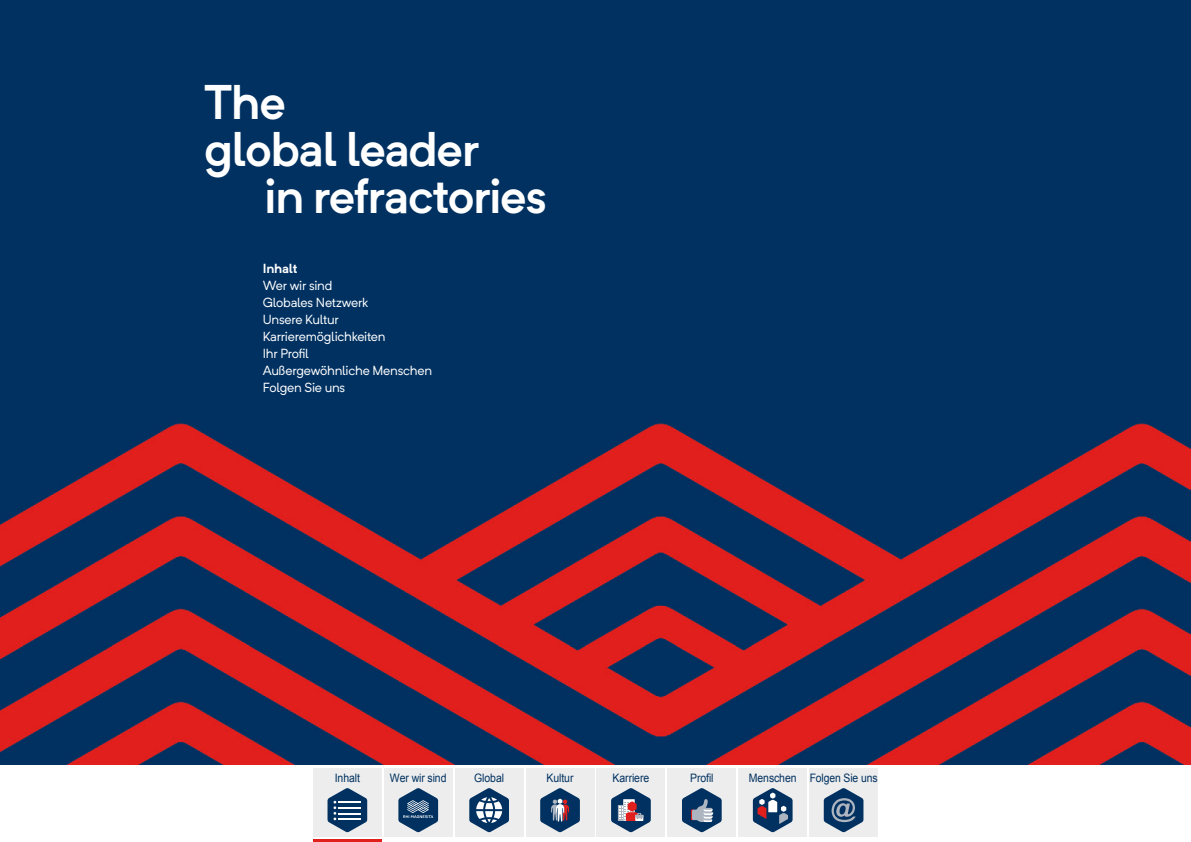
<style>
.page{position:relative;width:1191px;height:842px;background:#fff}
.page>*{position:absolute;margin:0;border:0;box-sizing:border-box;transform-origin:0 0}
.t1{font:600 48px/94px "Neutrif Pro";letter-spacing:-.03em;color:#fff}
.t2{font:13px/17px "Neutrif Pro";letter-spacing:-.02em;color:#fff}
.t3{font:700 13px "Neutrif Pro";letter-spacing:-.015em;color:#fff}
.t4{font:11.7px "Arial";letter-spacing:-.01em;color:#003160;scale:.9 1}
.t5{font:11.7px "Arial";letter-spacing:-.01em;color:#003160;scale:.89 1}
</style>
<div class="page">
<img style="left:0;top:0;width:1190px;height:765px">
<hr style="left:313px;top:839px;width:68px;height:3px;background:#e11f1d">
<div style="left:313px;top:768px;width:68px;height:68px;background:#ededed"></div>
<div style="left:384px;top:768px;width:68px;height:68px;background:#ededed"></div>
<div style="left:455px;top:768px;width:68px;height:68px;background:#ededed"></div>
<div style="left:526px;top:768px;width:68px;height:68px;background:#ededed"></div>
<div style="left:597px;top:768px;width:68px;height:68px;background:#ededed"></div>
<div style="left:668px;top:768px;width:68px;height:68px;background:#ededed"></div>
<div style="left:738px;top:768px;width:68px;height:68px;background:#ededed"></div>
<div style="left:809px;top:768px;width:68px;height:68px;background:#ededed"></div>
<svg style="left:327px;top:788px;width:40px;height:44px"></svg>
<svg style="left:398px;top:788px;width:40px;height:44px"></svg>
<svg style="left:469px;top:788px;width:40px;height:44px"></svg>
<svg style="left:540px;top:788px;width:40px;height:44px"></svg>
<svg style="left:611px;top:788px;width:40px;height:44px"></svg>
<svg style="left:682px;top:788px;width:39px;height:44px"></svg>
<svg style="left:753px;top:788px;width:39px;height:44px"></svg>
<svg style="left:823px;top:788px;width:40px;height:44px"></svg>
<h1 class="t1" style="left:264px;top:54px;width:284px;text-indent:-60px">The<br>in refractories</h1>
<h1 class="t1" style="left:204px;top:101px;width:277px">global leader</h1>
<p class="t3" style="left:263px;top:260px;width:36px">Inhalt</p>
<p class="t2" style="left:263px;top:277px;width:171px">Wer wir sind<br>Globales Netzwerk<br>Unsere Kultur<br>Karrieremöglichkeiten<br>Ihr Profil<br>Außergewöhnliche Menschen<br>Folgen Sie uns</p>
<p class="t4" style="left:335px;top:770px;width:29px">Inhalt</p>
<p class="t4" style="left:390px;top:770px;width:64px">Wer wir sind</p>
<p class="t4" style="left:474px;top:770px;width:35px">Global</p>
<p class="t4" style="left:546px;top:770px;width:31px">Kultur</p>
<p class="t4" style="left:612px;top:770px;width:42px">Karriere</p>
<p class="t4" style="left:690px;top:770px;width:28px">Profil</p>
<p class="t4" style="left:749px;top:770px;width:54px">Menschen</p>
<p class="t5" style="left:809px;top:770px;width:78px">Folgen Sie uns</p>
</div>
